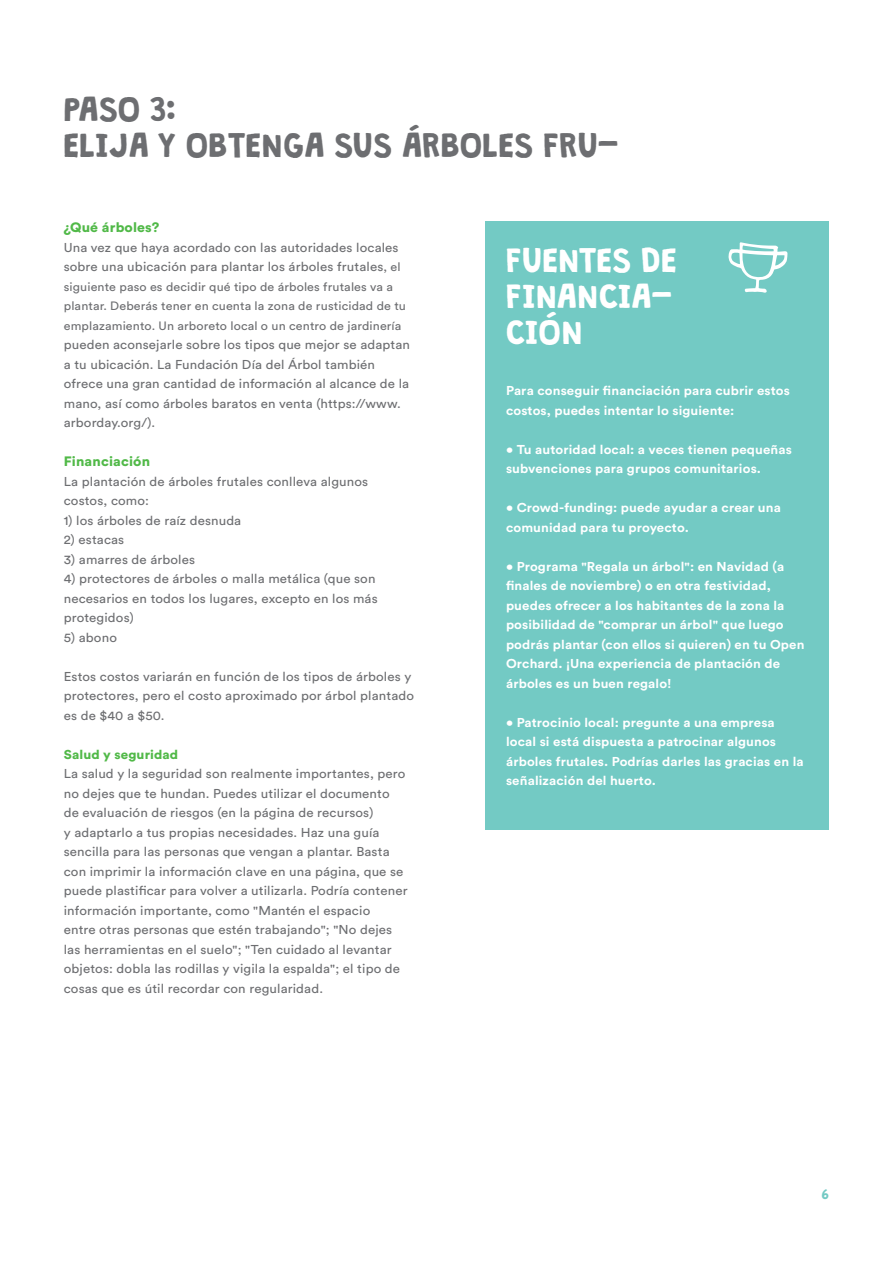
<style>
.page{position:relative;width:893px;height:1263px;background:#fff}
.page>*{position:absolute;margin:0;border:0;box-sizing:border-box;transform-origin:0 0}
.t1{font:30px "Granstander Clean";letter-spacing:-.01em;color:#6d6e71}
.t2{font:30px/36px "Granstander Clean";letter-spacing:-.01em;color:#fff}
.t3{font:900 13.5px "Circular Std";letter-spacing:.01em;color:#51b948;scale:1.05 1}
.t4{font:12.75px/19.5px "Circular Std";letter-spacing:.01em;color:#6d6e71;scale:1.05 1}
.t5{font:700 12.75px/19.5px "Circular Std";letter-spacing:.01em;color:#fff;scale:1.05 1}
.t6{font:900 12.75px "Circular Std";letter-spacing:.01em;color:#51b948;scale:1.05 1}
.t7{font:12px/19.5px "Circular Std";letter-spacing:.01em;color:#6d6e71;scale:1.05 1}
.t8{font:12px "Granstander Clean";color:#73cac4}
.s1{font-size:12px}
</style>
<div class="page">
<div style="left:485px;top:221px;width:343px;height:608px;background:#73cac4"></div>
<svg style="left:728px;top:242px;width:60px;height:51px"></svg>
<p class="t1" style="left:64px;top:93px;width:114px">PASO 3:</p>
<p class="t1" style="left:64px;top:129px;width:558px">ELIJA Y OBTENGA SUS ÁRBOLES FRU-</p>
<p class="t3" style="left:64px;top:218px;width:93px">¿Qué árboles?</p>
<p class="t4" style="left:64px;top:237px;width:322px">Una vez que haya acordado con las autoridades locales sobre una ubicación para plantar los árboles frutales<span class="s1">, el</span></p>
<p class="t7" style="left:64px;top:276px;width:327px">siguiente paso es decidir qué tipo de árboles frutales va a plantar. Deberás tener en cuenta la zona de rusticidad de tu emplazamiento. Un arboreto local o un centro de jardinería</p>
<p class="t4" style="left:64px;top:335px;width:331px">pueden aconsejarle sobre los tipos que mejor se adaptan a tu ubicación. La Fundación Día del Árbol también ofrece una gran cantidad de información al alcance de la mano, así como árboles baratos en venta (https://www. arborday.org/).</p>
<p class="t3" style="left:64px;top:452px;width:84px">Financiación</p>
<p class="t4" style="left:64px;top:471px;width:291px">La plantación de árboles frutales conlleva algunos costos, como:</p>
<p class="t4" style="left:64px;top:510px;width:171px">1) los árboles de raíz desnuda</p>
<p class="t4" style="left:64px;top:530px;width:59px">2) estacas</p>
<p class="t4" style="left:64px;top:549px;width:127px">3) amarres de árboles</p>
<p class="t4" style="left:64px;top:569px;width:300px">4) protectores de árboles o malla metálica (que son necesarios en todos los lugares, excepto en los más protegidos)</p>
<p class="t4" style="left:64px;top:627px;width:52px">5) abono</p>
<p class="t4" style="left:64px;top:666px;width:335px">Estos costos variarán en función de los tipos de árboles y protectores, pero el costo aproximado por árbol plantado es de $40 a $50.</p>
<p class="t6" style="left:64px;top:746px;width:111px">Salud y seguridad</p>
<p class="t4" style="left:64px;top:764px;width:329px">La salud y la seguridad son realmente importantes, pero no dejes que te hundan. Puedes utilizar el documento de evaluación de riesgos (en la página de recursos)<br>y adaptarlo a tus propias necesidades. Haz una guía sencilla para las personas que vengan a plantar. Basta con imprimir la información clave en una página, que se puede plastificar para volver a utilizarla. Podría contener información importante, como "Mantén el espacio<br>entre otras personas que estén trabajando"; "No dejes las herramientas en el suelo"; "Ten cuidado al levantar objetos: dobla las rodillas y vigila la espalda"; el tipo de cosas que es útil recordar con regularidad.</p>
<p class="t2" style="left:506px;top:244px;width:173px">FUENTES DE<br>FINANCIA-<br>CIÓN</p>
<p class="t5" style="left:506px;top:381px;width:272px">Para conseguir financiación para cubrir estos costos, puedes intentar lo siguiente:</p>
<p class="t5" style="left:506px;top:439px;width:274px">• Tu autoridad local: a veces tienen pequeñas subvenciones para grupos comunitarios.</p>
<p class="t5" style="left:506px;top:498px;width:263px">• Crowd-funding: puede ayudar a crear una comunidad para tu proyecto.</p>
<p class="t5" style="left:506px;top:556px;width:286px">• Programa "Regala un árbol": en Navidad (a finales de noviembre) o en otra festividad, puedes ofrecer a los habitantes de la zona la posibilidad de "comprar un árbol" que luego podrás plantar (con ellos si quieren) en tu Open Orchard. ¡Una experiencia de plantación de árboles es un buen regalo!</p>
<p class="t5" style="left:506px;top:712px;width:285px">• Patrocinio local: pregunte a una empresa local si está dispuesta a patrocinar algunos árboles frutales. Podrías darles las gracias en la señalización del huerto.</p>
<p class="t8" style="left:822px;top:1188px;width:9px">6</p>
</div>
